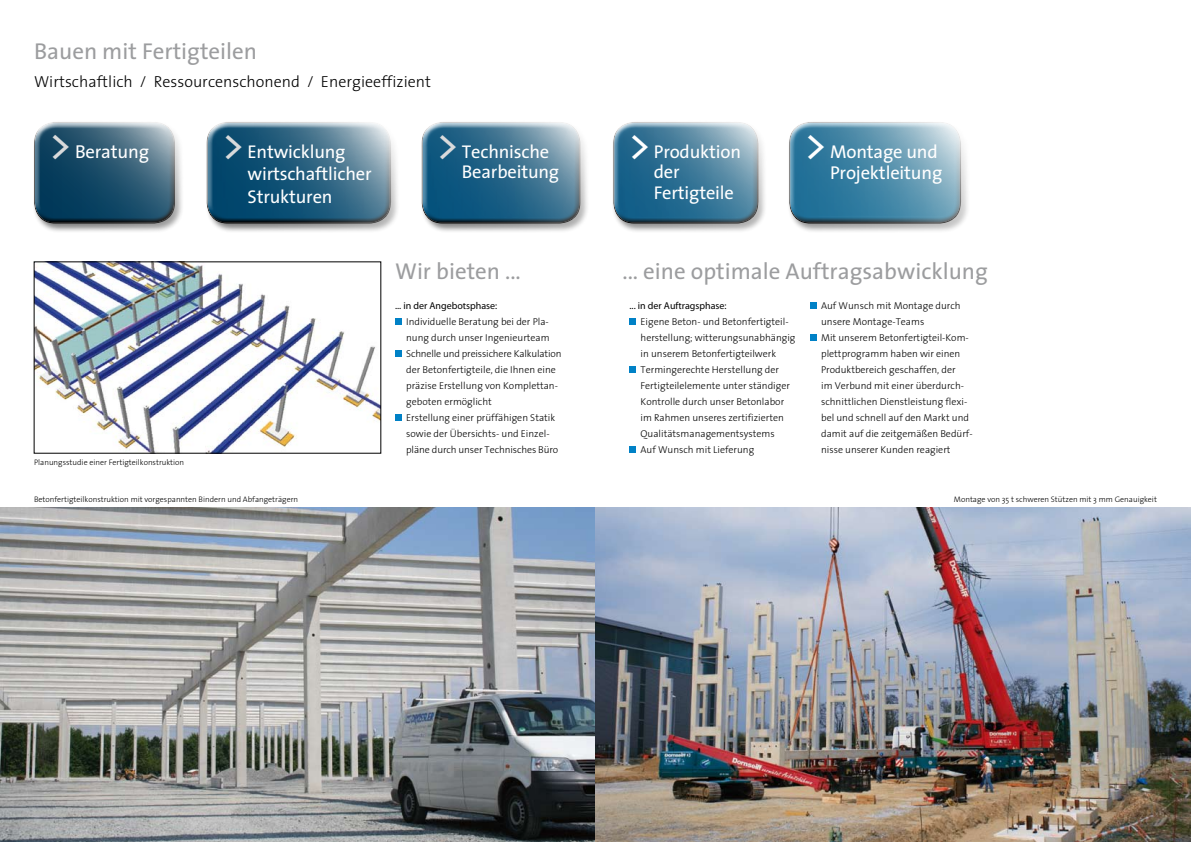
<style>
.page{position:relative;width:1191px;height:842px;background:#fff}
.page>*{position:absolute;margin:0;border:0;box-sizing:border-box;transform-origin:0 0}
.t1{font:43.1px "The Sans";color:#d9dadb}
.t2{font:42.8px "The Sans";color:#fff}
.t3{font:42.6px "The Sans";color:#d9dadb}
.t4{font:42.6px "The Sans";color:#fff}
.t5{font:23px "The Sans";color:#9c9d9f}
.t6{font:18.7px "The Sans";letter-spacing:-.01em;color:#fff}
.t7{font:18.6px/20.5px "The Sans";letter-spacing:-.01em;color:#fff}
.t8{font:18.5px/20.4px "The Sans";letter-spacing:-.01em;color:#fff}
.t9{font:300 16px "The Sans";color:#000}
.t10{font:300 10px/16px "The Sans";color:#000}
.t11{font:10px "Myriad Pro";color:#000}
.t12{font:300 8px "The Sans";color:#000}
</style>
<div class="page">
<div style="left:395px;top:318px;width:7px;height:7px;background:#0081c6"></div>
<div style="left:395px;top:350px;width:7px;height:7px;background:#0081c6"></div>
<div style="left:395px;top:414px;width:7px;height:7px;background:#0081c6"></div>
<div style="left:629px;top:318px;width:7px;height:7px;background:#0081c6"></div>
<div style="left:629px;top:366px;width:7px;height:7px;background:#0081c6"></div>
<div style="left:629px;top:446px;width:7px;height:7px;background:#0081c6"></div>
<img style="left:36px;top:264px;width:343px;height:187px">
<div style="left:810px;top:302px;width:6px;height:7px;background:#0081c6"></div>
<div style="left:810px;top:334px;width:6px;height:7px;background:#0081c6"></div>
<img style="left:0;top:507px;width:1191px;height:335px">
<div style="left:33px;top:120px;width:155px;height:117px;background:#000;opacity:.5"></div>
<svg style="left:34px;top:121px;width:142px;height:103px;background:#3b6279"></svg>
<div style="left:787px;top:120px;width:188px;height:117px;background:#000;opacity:.5"></div>
<svg style="left:788px;top:122px;width:173px;height:102px;background:#5d93ad"></svg>
<div style="left:205px;top:120px;width:199px;height:117px;background:#000;opacity:.5"></div>
<svg style="left:206px;top:122px;width:186px;height:102px;background:#3d6d88"></svg>
<div style="left:420px;top:120px;width:174px;height:117px;background:#000;opacity:.5"></div>
<svg style="left:421px;top:121px;width:160px;height:103px;background:#457894"></svg>
<div style="left:612px;top:120px;width:159px;height:117px;background:#000;opacity:.5"></div>
<svg style="left:612px;top:122px;width:147px;height:102px;background:#4f839f"></svg>
<h3 class="t5" style="left:34px;top:32px;width:225px">Bauen mit Fertigteilen</h3>
<h3 class="t9" style="left:34px;top:68px;width:399px">Wirtschaftlich / Ressourcenschonend / Energieeffizient</h3>
<h3 class="t3" style="left:223px;top:108px;width:23px">&gt;</h3>
<h3 class="t8" style="left:247px;top:140px;width:126px;line-height:22.2px">Entwicklung wirtschaftlicher<br>Strukturen</h3>
<h3 class="t3" style="left:437px;top:108px;width:23px">&gt;</h3>
<h3 class="t8" style="left:462px;top:141px;width:99px">Technische<br>Bearbeitung</h3>
<h3 class="t4" style="left:629px;top:108px;width:23px">&gt;</h3>
<h3 class="t8" style="left:654px;top:141px;width:89px">Produktion der<br>Fertigteile</h3>
<h1 class="t1" style="left:50px;top:108px;width:23px">&gt;</h1>
<h3 class="t6" style="left:75px;top:137px;width:76px">Beratung</h3>
<h2 class="t2" style="left:805px;top:108px;width:23px">&gt;</h2>
<h3 class="t7" style="left:830px;top:141px;width:114px">Montage und<br>Projektleitung</h3>
<p class="t12" style="left:34px;top:455px;width:152px">Planungsstudie einer Fertigteilkonstruktion</p>
<h3 class="t5" style="left:395px;top:252px;width:127px">Wir bieten ...</h3>
<h3 class="t5" style="left:622px;top:252px;width:367px">... eine optimale Auftragsabwicklung</h3>
<p class="t11" style="left:395px;top:299px;width:104px">... in der Angebotsphase:</p>
<p class="t10" style="left:406px;top:313px;width:157px">Individuelle Beratung bei der Pla&shy;nung durch unser Ingenieurteam Schnelle und preissichere Kalkulation der Betonfertigteile, die Ihnen eine präzise Erstellung von Komplettan&shy;geboten ermöglicht<br>Erstellung einer prüffähigen Statik sowie der Übersichts- und Einzel&shy;pläne durch unser Technisches Büro</p>
<p class="t10" style="left:821px;top:297px;width:153px">Auf Wunsch mit Montage durch unsere Montage-Teams<br>Mit unserem Betonfertigteil-Kom&shy;plettprogramm haben wir einen<br>Produktbereich geschaffen, der<br>im Verbund mit einer überdurch&shy;schnittlichen Dienstleistung flexi&shy;bel und schnell auf den Markt und damit auf die zeitgemäßen Bedürf&shy;nisse unserer Kunden reagiert</p>
<p class="t11" style="left:629px;top:299px;width:98px">... in der Auftragsphase:</p>
<p class="t10" style="left:640px;top:313px;width:156px">Eigene Beton- und Betonfertigteil&shy;herstellung; witterungsunabhängig in unserem Betonfertigteilwerk Termingerechte Herstellung der Fertigteilelemente unter ständiger Kontrolle durch unser Betonlabor im Rahmen unseres zertifizierten Qualitätsmanagementsystems<br>Auf Wunsch mit Lieferung</p>
<p class="t12" style="left:34px;top:492px;width:266px">Betonfertigteilkonstruktion mit vorgespannten Bindern und Abfangeträgern</p>
<p class="t12" style="left:954px;top:492px;width:204px">Montage von 35 t schweren Stützen mit 3 mm Genauigkeit</p>
</div>
